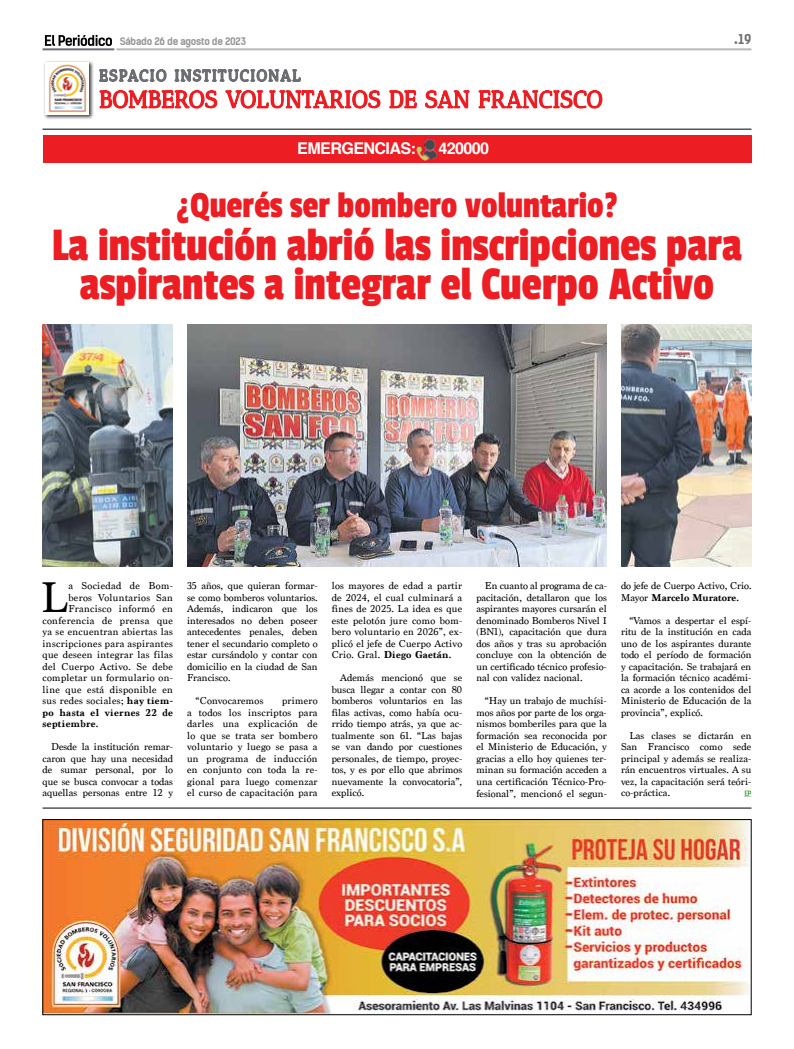
<style>
.page{position:relative;width:794px;height:1049px;background:#fff}
.page>*{position:absolute;margin:0;border:0;box-sizing:border-box;transform-origin:0 0}
.t1{font:48.9px/39px "Passion One";color:#ed1d24;text-align:center;scale:.94 1}
.t2{font:45.2px "Marion";color:#000}
.t3{font:38.5px "Passion One";color:#ed1d24;scale:.94 1}
.t4{font:700 16.2px "Helvetica";letter-spacing:-.04em;color:#fff}
.t5{font:700 13px "Kelson Sans";color:#6d6e71}
.t6{font:10.5px/11.5px "Marion";letter-spacing:.01em;color:#000;text-align:justify}
.t7{font:10.5px "Marion";letter-spacing:.03em;color:#000}
.t8{font:700 10.5px "Marion";letter-spacing:.03em;color:#000}
.t9{font:700 10px "Kelson Sans RU";letter-spacing:-.025em;color:#939598}
.s1{font-weight:700}
</style>
<div class="page">
<hr style="left:43px;top:48px;width:71px;height:2px;background:#6d6e71">
<hr style="left:117px;top:48px;width:634px;height:2px;background:#b6b8ba">
<svg style="left:744px;top:790px;width:7px;height:6px"></svg>
<hr style="left:43px;top:808px;width:708px;height:1px;background:#000">
<img style="left:45px;top:821px;width:703px;height:192px">
<div style="left:43px;top:819px;width:708px;height:196px;border:1px solid #000"></div>
<hr style="left:43px;top:129px;width:708px;height:1px;background:#000">
<div style="left:43px;top:135px;width:708px;height:28px;background:#ed1d24"></div>
<div style="left:43px;top:60px;width:51px;height:60px;background:#000;opacity:.75"></div>
<svg style="left:389px;top:90px;width:28px;height:19px"></svg>
<svg style="left:425px;top:90px;width:45px;height:19px"></svg>
<svg style="left:478px;top:90px;width:125px;height:19px"></svg>
<svg style="left:45px;top:34px;width:337px;height:80px"></svg>
<img style="left:416px;top:139px;width:23px;height:22px">
<img style="left:187px;top:324px;width:420px;height:242px">
<img style="left:621px;top:324px;width:130px;height:242px">
<img style="left:43px;top:324px;width:130px;height:242px">
<p class="t9" style="left:120px;top:35px;width:128px">Sábado 26 de agosto de 2023</p>
<h3 class="t4" style="left:297px;top:135px;width:120px">EMERGENCIAS:</h3>
<h3 class="t4" style="left:438px;top:135px;width:52px">420000</h3>
<p class="t5" style="left:733px;top:31px;width:19px">•19</p>
<h3 class="t3" style="left:176px;top:185px;width:471px">¿Querés ser bombero voluntario?</h3>
<h1 class="t1" style="left:52px;top:225px;width:736px">La institución abrió las inscripciones para aspirantes a integrar el Cuerpo Activo</h1>
<h2 class="t2" style="left:40px;top:571px;width:28px">L</h2>
<p class="t7" style="left:68px;top:579px;width:106px">a Sociedad de Bom-</p>
<p class="t7" style="left:68px;top:591px;width:106px">beros Voluntarios San</p>
<p class="t7" style="left:68px;top:602px;width:106px">Francisco informó en</p>
<p class="t7" style="left:43px;top:614px;width:132px">conferencia de prensa que</p>
<p class="t7" style="left:43px;top:625px;width:132px">ya se encuentran abiertas las</p>
<p class="t7" style="left:43px;top:637px;width:132px">inscripciones para aspirantes</p>
<p class="t7" style="left:43px;top:648px;width:132px">que deseen integrar las filas</p>
<p class="t7" style="left:43px;top:660px;width:132px">del Cuerpo Activo. Se debe</p>
<p class="t7" style="left:43px;top:671px;width:132px">completar un formulario on-</p>
<p class="t7" style="left:43px;top:683px;width:132px">line que está disponible en</p>
<p class="t7" style="left:43px;top:695px;width:132px">sus redes sociales; <span class="s1">hay tiem-</span></p>
<p class="t8" style="left:43px;top:706px;width:132px">po hasta el viernes 22 de</p>
<p class="t8" style="left:43px;top:718px;width:57px">septiembre.</p>
<p class="t6" style="left:43px;top:741px;width:132px;text-indent:9px">Desde la institución remar&shy;caron que hay una necesidad de sumar personal, por lo que se busca convocar a todas aquellas personas entre 12 y</p>
<p class="t6" style="left:187px;top:580px;width:132px">35 años, que quieran formar&shy;se como bomberos voluntarios.<br>Además, indicaron que los interesados no deben poseer antecedentes penales, deben tener el secundario completo o estar cursándolo y contar con domicilio en la ciudad de San Francisco.</p>
<p class="t6" style="left:196px;top:695px;width:69px">“Convocaremos</p>
<p class="t6" style="left:187px;top:695px;width:132px;text-indent:95px">primero a todos los inscriptos para darles una explicación de lo que se trata ser bombero voluntario y luego se pasa a un programa de inducción en conjunto con toda la re&shy;gional para luego comenzar el curso de capacitación para</p>
<p class="t6" style="left:332px;top:580px;width:132px">los mayores de edad a partir de 2024, el cual culminará a fines de 2025. La idea es que este pelotón jure como bom&shy;bero voluntario en 2026”, ex&shy;plicó el jefe de Cuerpo Activo Crio. Gral. <span class="s1">Diego Gaetán.</span></p>
<p class="t6" style="left:332px;top:672px;width:132px;text-indent:9px">Además mencionó que se busca llegar a contar con 80 bomberos voluntarios en las filas activas, como había ocu&shy;rrido tiempo atrás, ya que ac&shy;tualmente son 61. “Las bajas se van dando por cuestiones personales, de tiempo, proyec&shy;tos, y es por ello que abrimos nuevamente la convocatoria”, explicó.</p>
<p class="t6" style="left:476px;top:580px;width:132px;text-indent:9px">En cuanto al programa de ca&shy;pacitación, detallaron que los aspirantes mayores cursarán el denominado Bomberos Nivel I (BN1), capacitación que dura dos años y tras su aprobación concluye con la obtención de un certificado técnico profesio&shy;nal con validez nacional.</p>
<p class="t6" style="left:476px;top:695px;width:132px;text-indent:9px">“Hay un trabajo de muchísi&shy;mos años por parte de los orga&shy;nismos bomberiles para que la formación sea reconocida por el Ministerio de Educación, y gracias a ello hoy quienes ter&shy;minan su formación acceden a una certificación Técnico-Pro&shy;fesional”, mencionó el segun-</p>
<p class="t6" style="left:621px;top:580px;width:132px">do jefe de Cuerpo Activo, Crio.<br>Mayor <span class="s1">Marcelo Muratore.</span></p>
<p class="t6" style="left:621px;top:615px;width:132px;text-indent:9px">“Vamos a despertar el espí&shy;ritu de la institución en cada uno de los aspirantes durante todo el período de formación y capacitación. Se trabajará en la formación técnico académi&shy;ca acorde a los contenidos del Ministerio de Educación de la provincia”, explicó.</p>
<p class="t6" style="left:621px;top:730px;width:132px;text-indent:9px">Las clases se dictarán en San Francisco como sede principal y además se realiza&shy;rán encuentros virtuales. A su vez, la capacitación será teóri&shy;co-práctica.</p>
</div>
